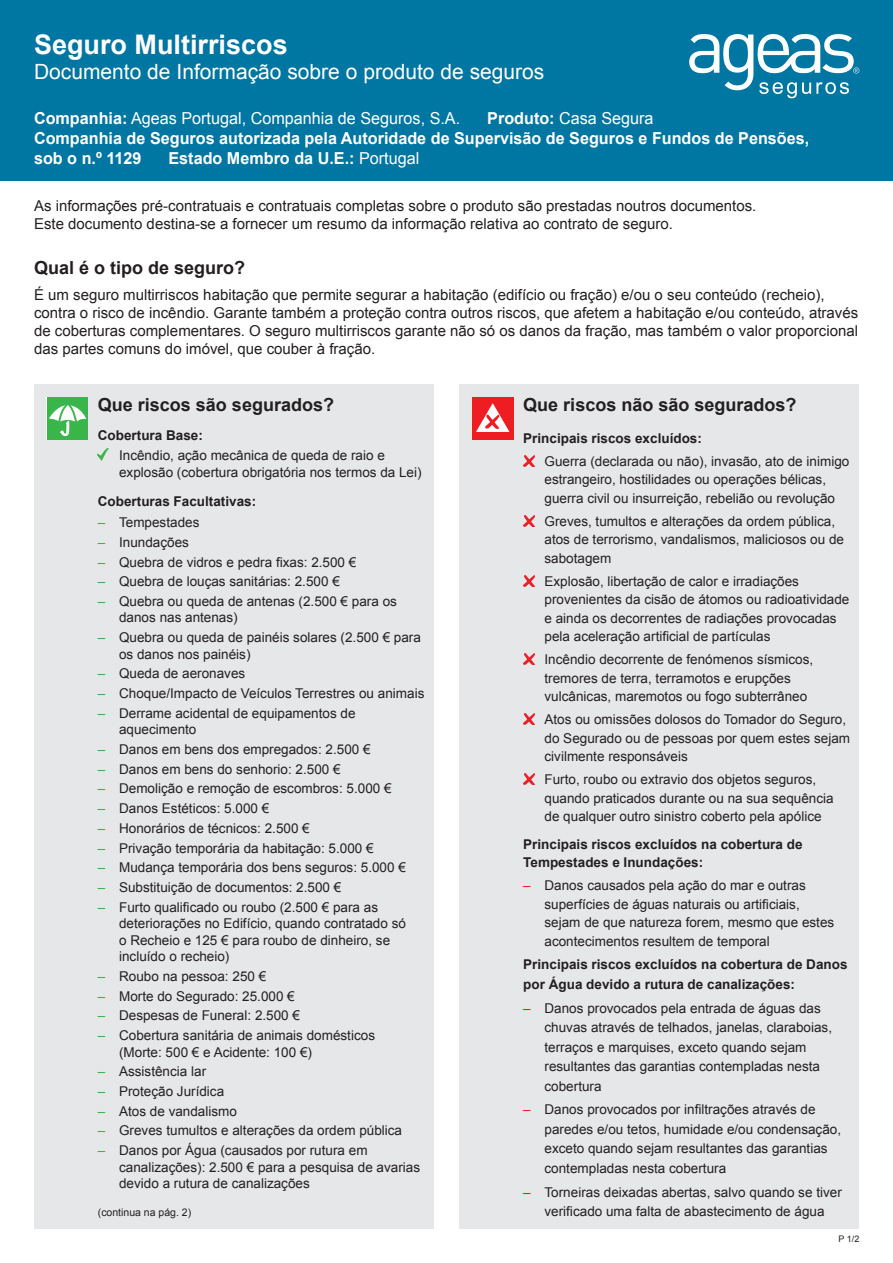
<style>
.page{position:relative;width:893px;height:1263px;background:#fff}
.page>*{position:absolute;margin:0;border:0;box-sizing:border-box;transform-origin:0 0}
.t1{font:700 27px "Arial";color:#fff}
.t2{font:21px "Arial";color:#fff}
.t3{font:700 18px "Arial";color:#231f20}
.t4{font:700 16.5px/19.8px "Arial";color:#fff}
.t5{font:16.5px "Arial";color:#fff}
.t6{font:15px/18px "Arial";color:#231f20}
.t7{font:13.5px/18.6px "Arial";color:#231f20}
.t8{font:700 13.5px/18.6px "Arial";color:#231f20}
.t9{font:10.5px "Arial";color:#231f20}
.t10{font:9px "Arial";color:#231f20}
.s1{font-weight:700}
.s2{font-weight:400}
.s3{color:#3bb54a}
.s4{color:#ed1f26}
</style>
<div class="page">
<div style="left:459px;top:385px;width:400px;height:844px;background:#e6e7e9"></div>
<svg style="left:523px;top:455px;width:11px;height:11px"></svg>
<svg style="left:523px;top:515px;width:11px;height:11px"></svg>
<svg style="left:523px;top:575px;width:11px;height:11px"></svg>
<svg style="left:523px;top:654px;width:11px;height:11px"></svg>
<svg style="left:523px;top:714px;width:11px;height:11px"></svg>
<svg style="left:523px;top:774px;width:11px;height:11px"></svg>
<div style="left:472px;top:397px;width:41px;height:43px;background:#ee1d23"></div>
<svg style="left:476px;top:403px;width:33px;height:29px"></svg>
<div style="left:34px;top:385px;width:400px;height:844px;background:#e6e7e9"></div>
<svg style="left:98px;top:449px;width:11px;height:11px"></svg>
<div style="left:47px;top:397px;width:41px;height:43px;background:#3ab54a"></div>
<svg style="left:49px;top:401px;width:37px;height:35px"></svg>
<div style="left:0;top:0;width:892px;height:181px;background:#0076a3"></div>
<svg style="left:689px;top:34px;width:170px;height:64px"></svg>
<h1 class="t1" style="left:34px;top:29px;width:255px">Seguro Multirriscos</h1>
<h2 class="t2" style="left:34px;top:60px;width:512px">Documento de Informação sobre o produto de seguros</h2>
<p class="t5" style="left:34px;top:109px;width:427px"><span class="s1">Companhia:</span> Ageas Portugal, Companhia de Seguros, S.A.</p>
<p class="t4" style="left:34px;top:109px;width:776px;text-indent:453px">Produto: <span class="s2">Casa Segura<br></span>Companhia de Seguros autorizada pela Autoridade de Supervisão de Seguros e Fundos de Pensões, sob o n.º 1129</p>
<p class="t4" style="left:168px;top:148px;width:252px">Estado Membro da U.E.: <span class="s2">Portugal</span></p>
<p class="t6" style="left:34px;top:196px;width:723px">As informações pré-contratuais e contratuais completas sobre o produto são prestadas noutros documentos.<br>Este documento destina-se a fornecer um resumo da informação relativa ao contrato de seguro.</p>
<h3 class="t3" style="left:34px;top:258px;width:213px">Qual é o tipo de seguro?</h3>
<p class="t6" style="left:34px;top:286px;width:825px">É um seguro multirriscos habitação que permite segurar a habitação (edifício ou fração) e/ou o seu conteúdo (recheio), contra o risco de incêndio. Garante também a proteção contra outros riscos, que afetem a habitação e/ou conteúdo, através de coberturas complementares. O seguro multirriscos garante não só os danos da fração, mas também o valor proporcional das partes comuns do imóvel, que couber à fração.</p>
<h3 class="t3" style="left:98px;top:394px;width:238px">Que riscos são segurados?</h3>
<p class="t8" style="left:98px;top:426px;width:107px">Cobertura Base:</p>
<p class="t7" style="left:119px;top:448px;width:304px;line-height:16.5px">Incêndio, ação mecânica de queda de raio e explosão (cobertura obrigatória nos termos da Lei)</p>
<p class="t8" style="left:98px;top:492px;width:160px">Coberturas Facultativas:</p>
<p class="t7" style="left:98px;top:513px;width:103px"><span class="s3">–</span> Tempestades</p>
<p class="t7" style="left:98px;top:533px;width:93px"><span class="s3">–</span> Inundações</p>
<p class="t7" style="left:98px;top:553px;width:260px"><span class="s3">–</span> Quebra de vidros e pedra fixas: 2.500 €</p>
<p class="t7" style="left:98px;top:572px;width:243px"><span class="s3">–</span> Quebra de louças sanitárias: 2.500 €</p>
<p class="t7" style="left:119px;top:593px;width:279px;line-height:16.5px;text-indent:-21px"><span class="s3">–</span> Quebra ou queda de antenas (2.500 € para os danos nas antenas)</p>
<p class="t7" style="left:119px;top:629px;width:303px;line-height:16.5px;text-indent:-21px"><span class="s3">–</span> Quebra ou queda de painéis solares (2.500 € para os danos nos painéis)</p>
<p class="t7" style="left:98px;top:664px;width:149px"><span class="s3">–</span> Queda de aeronaves</p>
<p class="t7" style="left:98px;top:684px;width:328px"><span class="s3">–</span> Choque/Impacto de Veículos Terrestres ou animais</p>
<p class="t7" style="left:119px;top:705px;width:238px;line-height:16.5px;text-indent:-21px"><span class="s3">–</span> Derrame acidental de equipamentos de aquecimento</p>
<p class="t7" style="left:98px;top:740px;width:274px"><span class="s3">–</span> Danos em bens dos empregados: 2.500 €</p>
<p class="t7" style="left:98px;top:760px;width:244px"><span class="s3">–</span> Danos em bens do senhorio: 2.500 €</p>
<p class="t7" style="left:98px;top:780px;width:295px"><span class="s3">–</span> Demolição e remoção de escombros: 5.000 €</p>
<p class="t7" style="left:98px;top:799px;width:173px"><span class="s3">–</span> Danos Estéticos: 5.000 €</p>
<p class="t7" style="left:98px;top:819px;width:213px"><span class="s3">–</span> Honorários de técnicos: 2.500 €</p>
<p class="t7" style="left:98px;top:839px;width:277px"><span class="s3">–</span> Privação temporária da habitação: 5.000 €</p>
<p class="t7" style="left:98px;top:858px;width:309px"><span class="s3">–</span> Mudança temporária dos bens seguros: 5.000 €</p>
<p class="t7" style="left:98px;top:878px;width:245px"><span class="s3">–</span> Substituição de documentos: 2.500 €</p>
<p class="t7" style="left:119px;top:899px;width:288px;line-height:16.5px;text-indent:-21px"><span class="s3">–</span> Furto qualificado ou roubo (2.500 € para as deteriorações no Edifício, quando contratado só o Recheio e 125 € para roubo de dinheiro, se incluído o recheio)</p>
<p class="t7" style="left:98px;top:967px;width:170px"><span class="s3">–</span> Roubo na pessoa: 250 €</p>
<p class="t7" style="left:98px;top:987px;width:198px"><span class="s3">–</span> Morte do Segurado: 25.000 €</p>
<p class="t7" style="left:98px;top:1006px;width:204px"><span class="s3">–</span> Despesas de Funeral: 2.500 €</p>
<p class="t7" style="left:119px;top:1027px;width:257px;line-height:16.5px;text-indent:-21px"><span class="s3">–</span> Cobertura sanitária de animais domésticos (Morte: 500 € e Acidente: 100 €)</p>
<p class="t7" style="left:98px;top:1062px;width:110px"><span class="s3">–</span> Assistência lar</p>
<p class="t7" style="left:98px;top:1082px;width:128px"><span class="s3">–</span> Proteção Jurídica</p>
<p class="t7" style="left:98px;top:1102px;width:141px"><span class="s3">–</span> Atos de vandalismo</p>
<p class="t7" style="left:98px;top:1122px;width:306px"><span class="s3">–</span> Greves tumultos e alterações da ordem pública</p>
<p class="t7" style="left:119px;top:1142px;width:302px;line-height:16.5px;text-indent:-21px"><span class="s3">–</span> Danos por Água (causados por rutura em canalizações): 2.500 € para a pesquisa de avarias devido a rutura de canalizações</p>
<p class="t9" style="left:98px;top:1207px;width:95px">(continua na pág. 2)</p>
<h3 class="t3" style="left:523px;top:394px;width:275px">Que riscos não são segurados?</h3>
<p class="t8" style="left:523px;top:429px;width:180px">Principais riscos excluídos:</p>
<p class="t7" style="left:544px;top:452px;width:306px">Guerra (declarada ou não), invasão, ato de inimigo estrangeiro, hostilidades ou operações bélicas, guerra civil ou insurreição, rebelião ou revolução</p>
<p class="t7" style="left:544px;top:512px;width:301px">Greves, tumultos e alterações da ordem pública, atos de terrorismo, vandalismos, maliciosos ou de sabotagem</p>
<p class="t7" style="left:544px;top:572px;width:306px">Explosão, libertação de calor e irradiações provenientes da cisão de átomos ou radioatividade e ainda os decorrentes de radiações provocadas pela aceleração artificial de partículas</p>
<p class="t7" style="left:544px;top:650px;width:270px">Incêndio decorrente de fenómenos sísmicos, tremores de terra, terramotos e erupções vulcânicas, maremotos ou fogo subterrâneo</p>
<p class="t7" style="left:544px;top:710px;width:307px">Atos ou omissões dolosos do Tomador do Seguro, do Segurado ou de pessoas por quem estes sejam civilmente responsáveis</p>
<p class="t7" style="left:544px;top:770px;width:290px">Furto, roubo ou extravio dos objetos seguros, quando praticados durante ou na sua sequência de qualquer outro sinistro coberto pela apólice</p>
<p class="t8" style="left:523px;top:835px;width:281px">Principais riscos excluídos na cobertura de<br>Tempestades e Inundações:</p>
<p class="t7" style="left:544px;top:876px;width:291px;text-indent:-21px"><span class="s4">–</span> Danos causados pela ação do mar e outras superfícies de águas naturais ou artificiais, sejam de que natureza forem, mesmo que estes acontecimentos resultem de temporal</p>
<p class="t8" style="left:523px;top:955px;width:326px;line-height:19.5px">Principais riscos excluídos na cobertura de Danos por Água devido a rutura de canalizações:</p>
<p class="t7" style="left:544px;top:998px;width:289px;line-height:19.5px;text-indent:-21px"><span class="s4">–</span> Danos provocados pela entrada de águas das chuvas através de telhados, janelas, claraboias, terraços e marquises, exceto quando sejam resultantes das garantias contempladas nesta cobertura</p>
<p class="t7" style="left:544px;top:1100px;width:298px;line-height:19.5px;text-indent:-21px"><span class="s4">–</span> Danos provocados por infiltrações através de paredes e/ou tetos, humidade e/ou condensação, exceto quando sejam resultantes das garantias contempladas nesta cobertura</p>
<p class="t7" style="left:523px;top:1182px;width:320px;line-height:19.5px;text-align:center"><span class="s4">–</span> Torneiras deixadas abertas, salvo quando se tiver verificado uma falta de abastecimento de água</p>
<p class="t10" style="left:838px;top:1233px;width:22px">P 1/2</p>
</div>
